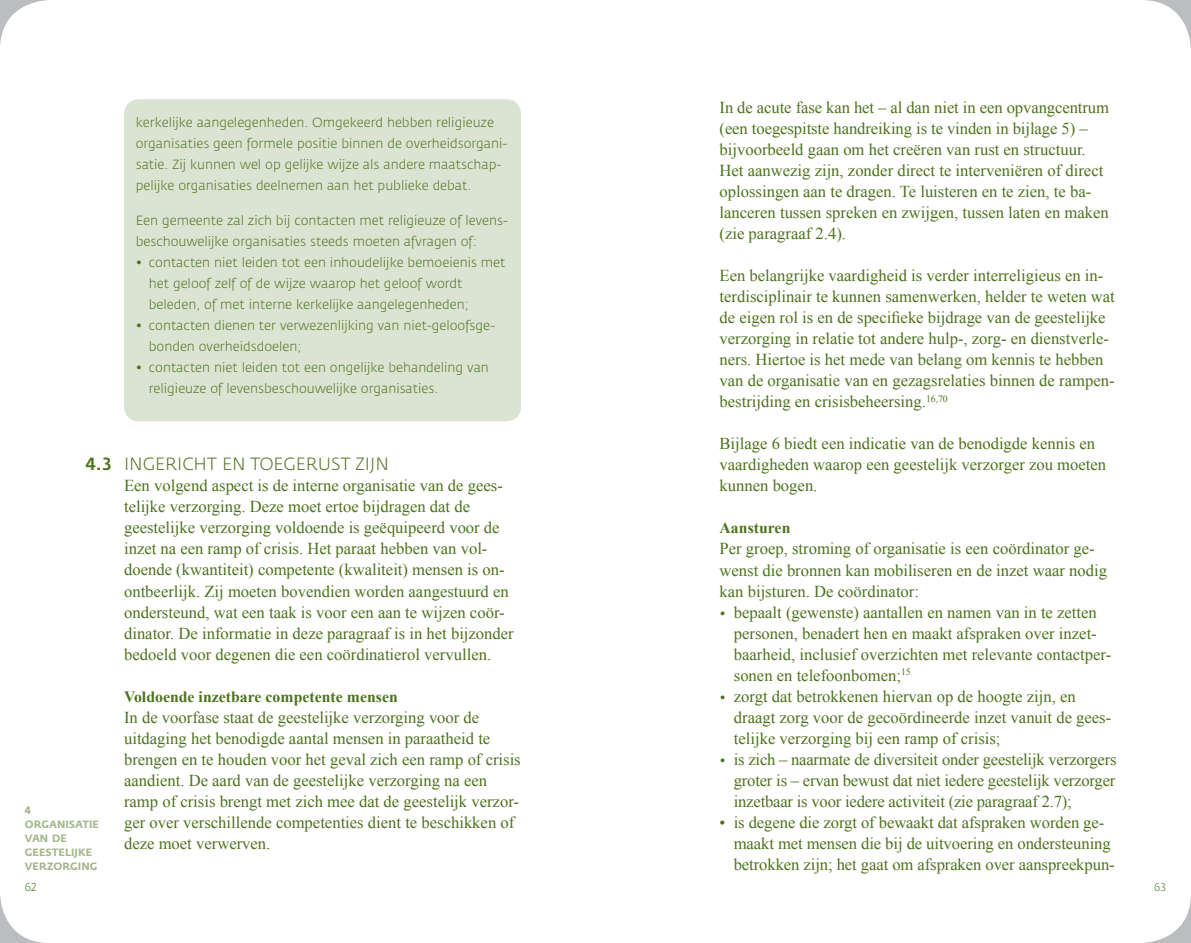
<style>
.page{position:relative;width:1191px;height:943px;background:#fff}
.page>*{position:absolute;margin:0;border:0;box-sizing:border-box;transform-origin:0 0}
.t1{font:300 17.5px "Fedra Sans";color:#4c721d}
.t2{font:500 17.5px "Fedra Sans";color:#4c721d}
.t3{font:16.62px/21px "Times New Roman";color:#4c721d}
.t4{font:700 15.75px "Times New Roman";color:#4c721d}
.t5{font:300 13.12px/21px "Fedra Sans";color:#4c721d}
.t6{font:300 11.38px "Fedra Sans";color:#4c721d}
.t7{font:700 10.5px/14px "Fedra Sans";letter-spacing:.005em;color:#a5b88e}
.s1{font-family:"Fedra Sans";font-weight:300;font-size:13.12px}
</style>
<div class="page">
<div style="left:124px;top:99px;width:397px;height:322px;background:#dbe3d2;border-radius:15px"></div>
<p class="t5" style="left:136px;top:112px;width:373px">kerkelijke aangelegenheden. Omgekeerd hebben religieuze organisaties geen formele positie binnen de overheidsorgani&shy;satie. Zij kunnen wel op gelijke wijze als andere maatschap&shy;pelijke organisaties deelnemen aan het publieke debat.</p>
<p class="t5" style="left:136px;top:210px;width:373px">Een gemeente zal zich bij contacten met religieuze of levens&shy;beschouwelijke organisaties steeds moeten afvragen of:</p>
<p class="t5" style="left:149px;top:252px;width:358px;text-indent:-13px">• contacten niet leiden tot een inhoudelijke bemoeienis met het geloof zelf of de wijze waarop het geloof wordt beleden, of met interne kerkelijke aangelegenheden;</p>
<p class="t5" style="left:149px;top:315px;width:348px;text-indent:-13px">• contacten dienen ter verwezenlijking van niet-geloofsge&shy;bonden overheidsdoelen;</p>
<p class="t5" style="left:149px;top:357px;width:341px;text-indent:-13px">• contacten niet leiden tot een ongelijke behandeling van religieuze of levensbeschouwelijke organisaties.</p>
<p class="t2" style="left:86px;top:454px;width:27px">4.3</p>
<p class="t7" style="left:25px;top:803px;width:76px">4<br>ORGANISATIE<br>VAN DE<br>GEESTELIJKE<br>VERZORGING</p>
<p class="t1" style="left:124px;top:455px;width:266px">I ngericht en toegerust zijn</p>
<p class="t3" style="left:124px;top:475px;width:391px">Een volgend aspect is de interne organisatie van de gees&shy;telijke verzorging. Deze moet ertoe bijdragen dat de geestelijke verzorging voldoende is geëquipeerd voor de inzet na een ramp of crisis. Het paraat hebben van vol&shy;doende (kwantiteit) competente (kwaliteit) mensen is on&shy;ontbeerlijk. Zij moeten bovendien worden aangestuurd en ondersteund, wat een taak is voor een aan te wijzen coör&shy;dinator. De informatie in deze paragraaf is in het bijzonder bedoeld voor degenen die een coördinatierol vervullen.</p>
<p class="t4" style="left:124px;top:685px;width:275px">Voldoende inzetbare competente mensen</p>
<p class="t3" style="left:124px;top:706px;width:398px">In de voorfase staat de geestelijke verzorging voor de uitdaging het benodigde aantal mensen in paraatheid te brengen en te houden voor het geval zich een ramp of crisis aandient. De aard van de geestelijke verzorging na een ramp of crisis brengt met zich mee dat de geestelijk verzor&shy;ger over verschillende competenties dient te beschikken of deze moet verwerven.</p>
<p class="t3" style="left:719px;top:97px;width:391px">In de acute fase kan het – al dan niet in een opvangcentrum (een toegespitste handreiking is te vinden in bijlage 5) – bijvoorbeeld gaan om het creëren van rust en structuur.<br>Het aanwezig zijn, zonder direct te interveniëren of direct oplossingen aan te dragen. Te luisteren en te zien, te ba&shy;lanceren tussen spreken en zwijgen, tussen laten en maken (zie paragraaf 2.4).</p>
<p class="t3" style="left:719px;top:265px;width:397px">Een belangrijke vaardigheid is verder interreligieus en in&shy;terdisciplinair te kunnen samenwerken, helder te weten wat de eigen rol is en de specifieke bijdrage van de geestelijke verzorging in relatie tot andere hulp-, zorg- en dienstverle&shy;ners. Hiertoe is het mede van belang om kennis te hebben van de organisatie van en gezagsrelaties binnen de rampen&shy;bestrijding en crisisbeheersing.<sup>16,70</sup></p>
<p class="t3" style="left:719px;top:433px;width:388px">Bijlage 6 biedt een indicatie van de benodigde kennis en vaardigheden waarop een geestelijk verzorger zou moeten kunnen bogen.</p>
<p class="t4" style="left:719px;top:517px;width:72px">Aansturen</p>
<p class="t3" style="left:719px;top:538px;width:389px">Per groep, stroming of organisatie is een coördinator ge&shy;wenst die bronnen kan mobiliseren en de inzet waar nodig kan bijsturen. De coördinator:</p>
<p class="t3" style="left:734px;top:601px;width:379px;text-indent:-14px"><span class="s1">•</span> bepaalt (gewenste) aantallen en namen van in te zetten personen, benadert hen en maakt afspraken over inzet&shy;baarheid, inclusief overzichten met relevante contactper&shy;sonen en telefoonbomen;<sup>15</sup></p>
<p class="t3" style="left:734px;top:685px;width:379px;text-indent:-14px"><span class="s1">•</span> zorgt dat betrokkenen hiervan op de hoogte zijn, en draagt zorg voor de gecoördineerde inzet vanuit de gees&shy;telijke verzorging bij een ramp of crisis;</p>
<p class="t3" style="left:733px;top:748px;width:384px;text-align:justify;text-indent:-14px"><span class="s1">•</span> is zich – naarmate de diversiteit onder geestelijk verzorgers groter is – ervan bewust dat niet iedere geestelijk verzorger inzetbaar is voor iedere activiteit (zie paragraaf 2.7);</p>
<p class="t3" style="left:733px;top:811px;width:382px;text-indent:-14px">• is degene die zorgt of bewaakt dat afspraken worden ge&shy;maakt met mensen die bij de uitvoering en ondersteuning betrokken zijn; het gaat om afspraken over aanspreekpun-</p>
<p class="t6" style="left:25px;top:880px;width:13px">62</p>
<p class="t6" style="left:1154px;top:880px;width:13px">63</p>
</div>
